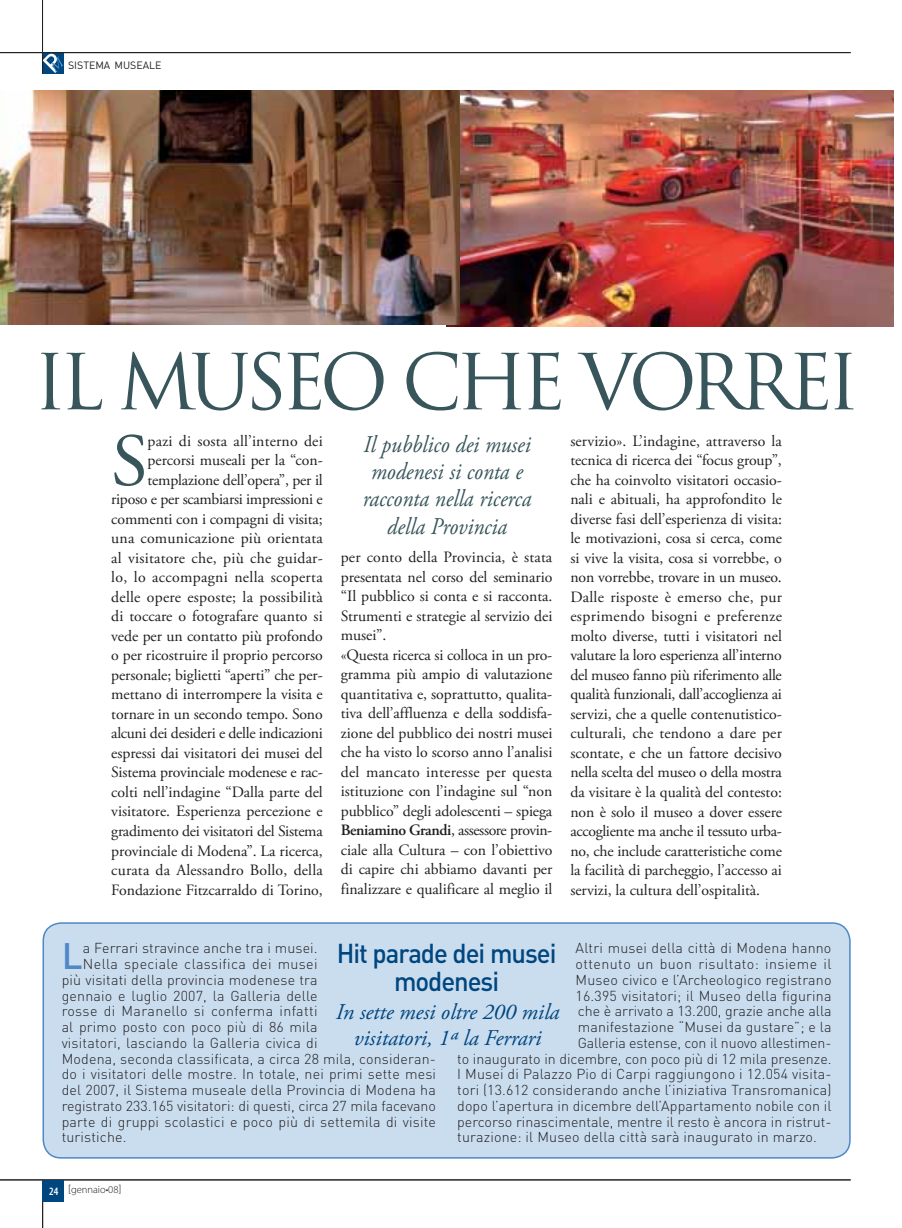
<style>
.page{position:relative;width:902px;height:1228px;background:#fff}
.page>*{position:absolute;margin:0;border:0;box-sizing:border-box;transform-origin:0 0}
.t1{font:75px "Trajan Pro";letter-spacing:-.09em;color:#37555b}
.t2{font:74.55px "Adobe Garamond Pro";color:#37555b}
.t3{font:500 36.3px "DIN";color:#4f87c7}
.t4{font:500 27px/27px "DIN";letter-spacing:-.04em;color:#00467f;text-align:center;scale:.95 1}
.t5{font:italic 24px/27px "Adobe Garamond Pro";color:#37555b;text-align:center;scale:.9 1}
.t6{font:italic 22.5px/25.5px "Adobe Garamond Pro";color:#00467f;text-align:center}
.t7{font:15.75px/19.5px "Adobe Garamond Pro";color:#231f1f;text-align:right}
.t8{font:300 14.25px "DIN";letter-spacing:.015em;color:#231f1f}
.t9{font:300 14.25px "DIN";letter-spacing:-.005em;color:#231f1f}
.t10{font:600 condensed 11.25px "Myriad Pro";color:#fff}
.t11{font:10.5px "DIN";color:#231f1f}
.t12{font:300 10.5px "Myriad Pro";color:#231f1f}
.s1{font-weight:600}
.s2{font-family:"DIN"}
</style>
<div class="page">
<img style="left:893px;top:91px;width:1px;height:235px">
<div style="left:43px;top:923px;width:807px;height:234px;background:#caddef;border-radius:18px"></div>
<div style="left:43px;top:922px;width:807px;height:236px;border:2px solid #4f87c7;border-radius:18px"></div>
<div style="left:43px;top:53px;width:21px;height:21px;background:#00467f"></div>
<svg style="left:43px;top:53px;width:21px;height:20px"></svg>
<hr style="left:0;top:52px;width:850px;height:1px;background:#231f1f">
<hr style="left:42px;top:0;width:1px;height:74px;background:#231f1f">
<hr style="left:42px;top:1179px;width:1px;height:48px;background:#231f1f">
<hr style="left:0;top:1179px;width:850px;height:1px;background:#231f1f">
<div style="left:43px;top:1179px;width:21px;height:22px;background:#00467f"></div>
<img style="left:446px;top:91px;width:447px;height:235px">
<img style="left:0;top:91px;width:459px;height:234px">
<p class="t11" style="left:68px;top:62px;width:95px">SISTEMA MUSEALE</p>
<h1 class="t1" style="left:33px;top:339px;width:828px">IL MUSEO CHE VORREI</h1>
<h2 class="t2" style="left:111px;top:431px;width:38px">S</h2>
<p class="t7" style="left:111px;top:432px;width:213px">pazi di sosta all’interno dei percorsi museali per la “con&shy;templazione dell’opera”, per il riposo e per scambiarsi impressioni e commenti con i compagni di visita; una comunicazione più orientata al visitatore che, più che guidar&shy;lo, lo accompagni nella scoperta delle opere esposte; la possibilità di toccare o fotografare quanto si vede per un contatto più profondo o per ricostruire il proprio percorso personale; biglietti “aperti” che per&shy;mettano di interrompere la visita e tornare in un secondo tempo. Sono alcuni dei desideri e delle indicazioni espressi dai visitatori dei musei del Sistema provinciale modenese e rac&shy;colti nell’indagine “Dalla parte del visitatore. Esperienza percezione e gradimento dei visitatori del Sistema provinciale di Modena”. La ricerca, curata da Alessandro Bollo, della Fondazione Fitzcarraldo di Torino,</p>
<h3 class="t5" style="left:363px;top:433px;width:189px">Il pubblico dei musei modenesi si conta e racconta nella ricerca della Provincia</h3>
<p class="t7" style="left:341px;top:549px;width:213px;text-align:left">per conto della Provincia, è stata presentata nel corso del seminario “Il pubblico si conta e si racconta.<br>Strumenti e strategie al servizio dei musei”.<br>«Questa ricerca si colloca in un pro&shy;gramma più ampio di valutazione quantitativa e, soprattutto, qualita&shy;tiva dell’affluenza e della soddisfa&shy;zione del pubblico dei nostri musei che ha visto lo scorso anno l’analisi del mancato interesse per questa istituzione con l’indagine sul “non pubblico” degli adolescenti – spiega <span class="s1">Beniamino Grandi</span>, assessore provin&shy;ciale alla Cultura – con l’obiettivo di capire chi abbiamo davanti per finalizzare e qualificare al meglio il</p>
<p class="t7" style="left:570px;top:432px;width:213px;text-align:justify">servizio». L’indagine, attraverso la tecnica di ricerca dei “focus group”, che ha coinvolto visitatori occasio&shy;nali e abituali, ha approfondito le diverse fasi dell’esperienza di visita: le motivazioni, cosa si cerca, come si vive la visita, cosa si vorrebbe, o non vorrebbe, trovare in un museo.<br>Dalle risposte è emerso che, pur esprimendo bisogni e preferenze molto diverse, tutti i visitatori nel valutare la loro esperienza all’interno del museo fanno più riferimento alle qualità funzionali, dall’accoglienza ai servizi, che a quelle contenutistico&shy;culturali, che tendono a dare per scontate, e che un fattore decisivo nella scelta del museo o della mostra da visitare è la qualità del contesto: non è solo il museo a dover essere accogliente ma anche il tessuto urba&shy;no, che include caratteristiche come la facilità di parcheggio, l’accesso ai servizi, la cultura dell’ospitalità.</p>
<p class="t8" style="left:575px;top:943px;width:257px">Altri musei della città di Modena hanno</p>
<p class="t8" style="left:575px;top:958px;width:257px">ottenuto un buon risultato: insieme il</p>
<p class="t8" style="left:575px;top:974px;width:257px">Museo civico e l’Archeologico registrano</p>
<p class="t8" style="left:575px;top:990px;width:257px">16.395 visitatori; il Museo della figurina</p>
<p class="t8" style="left:578px;top:1006px;width:255px">che è arrivato a 13.200, grazie anche alla</p>
<p class="t8" style="left:578px;top:1021px;width:255px">manifestazione “Musei da gustare”; e la</p>
<p class="t9" style="left:578px;top:1037px;width:255px">Galleria estense, con il nuovo allestimen-</p>
<p class="t8" style="left:457px;top:1053px;width:376px">to inaugurato in dicembre, con poco più di 12 mila presenze.</p>
<p class="t8" style="left:457px;top:1069px;width:376px">I Musei di Palazzo Pio di Carpi raggiungono i 12.054 visita-</p>
<p class="t8" style="left:457px;top:1084px;width:376px">tori (13.612 considerando anche l’iniziativa Transromanica)</p>
<p class="t8" style="left:457px;top:1100px;width:376px">dopo l’apertura in dicembre dell’Appartamento nobile con il</p>
<p class="t8" style="left:457px;top:1116px;width:376px">percorso rinascimentale, mentre il resto è ancora in ristrut-</p>
<p class="t8" style="left:457px;top:1132px;width:361px">turazione: il Museo della città sarà inaugurato in marzo.</p>
<h3 class="t3" style="left:62px;top:943px;width:22px">L</h3>
<p class="t8" style="left:83px;top:943px;width:236px">a Ferrari stravince anche tra i musei.</p>
<h3 class="t4" style="left:337px;top:943px;width:233px">Hit parade dei musei modenesi</h3>
<p class="t8" style="left:83px;top:958px;width:236px">Nella speciale classifica dei musei</p>
<p class="t8" style="left:62px;top:974px;width:257px">più visitati della provincia modenese tra</p>
<p class="t8" style="left:62px;top:990px;width:257px">gennaio e luglio 2007, la Galleria delle</p>
<p class="t8" style="left:62px;top:1006px;width:257px">rosse di Maranello si conferma infatti</p>
<p class="t8" style="left:62px;top:1021px;width:257px">al primo posto con poco più di 86 mila</p>
<p class="t8" style="left:62px;top:1037px;width:257px">visitatori, lasciando la Galleria civica di</p>
<p class="t8" style="left:62px;top:1053px;width:376px">Modena, seconda classificata, a circa 28 mila, consideran-</p>
<p class="t8" style="left:62px;top:1069px;width:376px">do i visitatori delle mostre. In totale, nei primi sette mesi</p>
<p class="t8" style="left:62px;top:1084px;width:376px">del 2007, il Sistema museale della Provincia di Modena ha</p>
<p class="t8" style="left:62px;top:1100px;width:376px">registrato 233.165 visitatori: di questi, circa 27 mila facevano</p>
<p class="t8" style="left:62px;top:1116px;width:376px">parte di gruppi scolastici e poco più di settemila di visite</p>
<p class="t8" style="left:62px;top:1132px;width:66px">turistiche.</p>
<h3 class="t6" style="left:336px;top:1001px;width:225px">In sette mesi oltre 200 mila visitatori, 1ª la Ferrari</h3>
<p class="t10" style="left:49px;top:1186px;width:11px">24</p>
<p class="t12" style="left:68px;top:1185px;width:55px"><span class="s2">[</span>gennaio•08<span class="s2">]</span></p>
</div>
